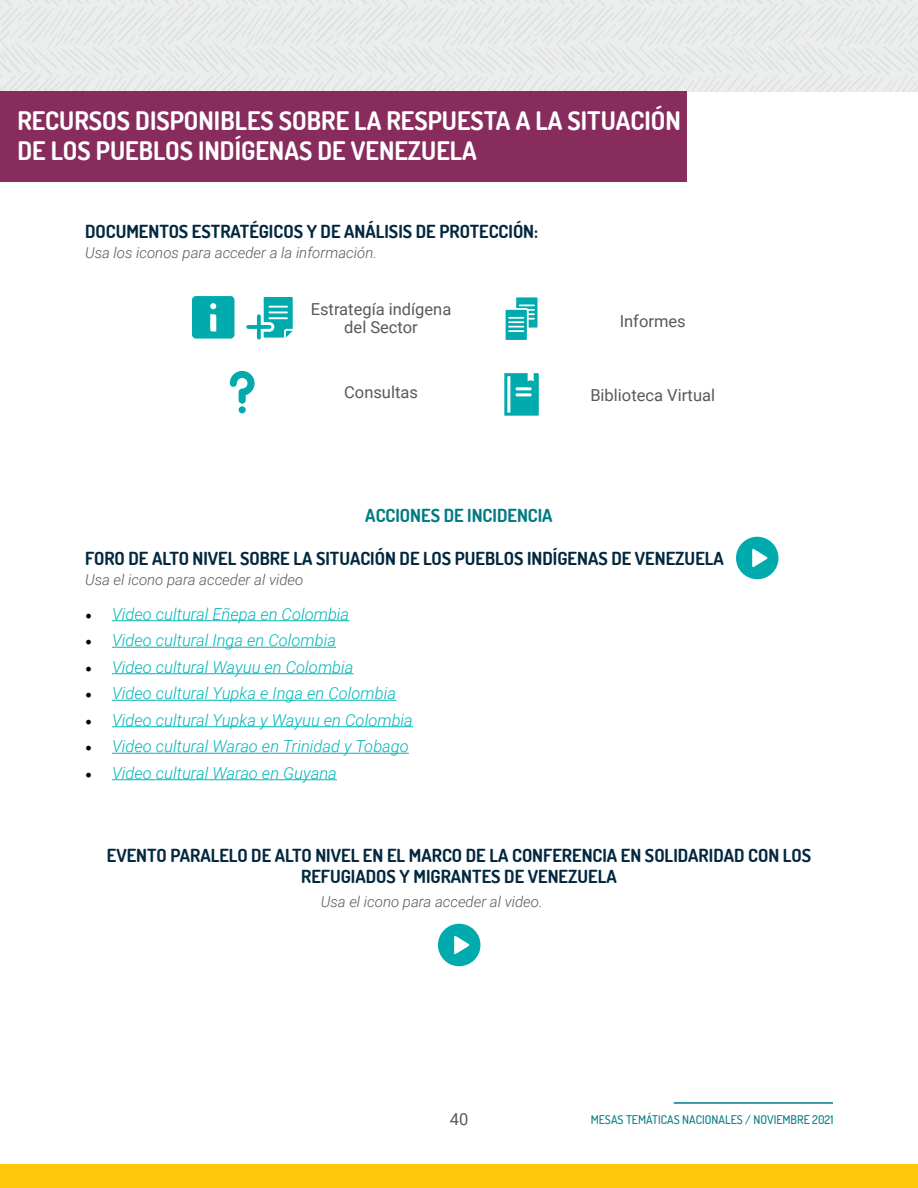
<style>
.page{position:relative;width:918px;height:1188px;background:#fff}
.page>*{position:absolute;margin:0;border:0;box-sizing:border-box;transform-origin:0 0}
.t1{font:700 25.5px/30.6px "Dosis";color:#fff}
.t2{font:700 18px/21.6px "Dosis";color:#02283f;text-align:center}
.t3{font:700 18px "Dosis";color:#007b83}
.t4{font:italic 300 16.5px "Roboto";color:#00b6ba}
.t5{font:16.5px/18px "Roboto";color:#58595b;text-align:center}
.t6{font:italic 300 15px "Roboto";color:#58595b}
.t7{font:500 12px "Dosis";color:#007b83}
.s1{font-family:"Minion Pro";font-weight:400;font-style:normal;font-size:18px;color:#000}
</style>
<div class="page">
<div style="left:0;top:0;width:918px;height:92px;background:#eceded"></div>
<hr style="left:674px;top:1102px;width:159px;height:2px;background:#007b83">
<div style="left:0;top:1165px;width:918px;height:23px;background:#ffc709"></div>
<div style="left:0;top:92px;width:686px;height:90px;background:#882c5e"></div>
<hr style="left:112px;top:620px;width:237px;height:1px;background:#00b6ba">
<hr style="left:112px;top:647px;width:224px;height:1px;background:#00b6ba">
<hr style="left:112px;top:673px;width:242px;height:1px;background:#00b6ba">
<hr style="left:112px;top:700px;width:284px;height:1px;background:#00b6ba">
<hr style="left:112px;top:726px;width:301px;height:1px;background:#00b6ba">
<hr style="left:112px;top:753px;width:297px;height:1px;background:#00b6ba">
<hr style="left:112px;top:779px;width:225px;height:1px;background:#00b6ba">
<svg style="left:192px;top:296px;width:43px;height:43px;background:#19b2b5"></svg>
<svg style="left:246px;top:297px;width:47px;height:43px"></svg>
<svg style="left:506px;top:297px;width:31px;height:43px"></svg>
<div style="left:239px;top:406px;width:7px;height:7px;background:#00aaad;border-radius:50%"></div>
<svg style="left:230px;top:371px;width:25px;height:33px"></svg>
<svg style="left:504px;top:373px;width:35px;height:43px;background:#31babc"></svg>
<svg style="left:438px;top:924px;width:42px;height:42px"></svg>
<svg style="left:736px;top:537px;width:43px;height:42px"></svg>
<h1 class="t1" style="left:17px;top:105px;width:665px">RECURSOS DISPONIBLES SOBRE LA RESPUESTA A LA SITUACIÓN<br>DE LOS PUEBLOS INDÍGENAS DE VENEZUELA</h1>
<p class="t2" style="left:85px;top:220px;width:455px">DOCUMENTOS ESTRATÉGICOS Y DE ANÁLISIS DE PROTECCIÓN:</p>
<p class="t6" style="left:85px;top:242px;width:293px">Usa los iconos para acceder a la información.</p>
<p class="t5" style="left:311px;top:300px;width:142px">Estrategía indígena del Sector</p>
<p class="t5" style="left:620px;top:311px;width:68px">Informes</p>
<p class="t5" style="left:344px;top:383px;width:75px">Consultas</p>
<p class="t5" style="left:590px;top:385px;width:126px">Biblioteca Virtual</p>
<p class="t3" style="left:365px;top:504px;width:189px">ACCIONES DE INCIDENCIA</p>
<p class="t2" style="left:85px;top:547px;width:640px">FORO DE ALTO NIVEL SOBRE LA SITUACIÓN DE LOS PUEBLOS INDÍGENAS DE VENEZUELA</p>
<p class="t6" style="left:85px;top:569px;width:220px">Usa el icono para acceder al video</p>
<p class="t4" style="left:85px;top:602px;width:266px"><span class="s1">•</span> Video cultural Eñepa en Colombia</p>
<p class="t4" style="left:85px;top:629px;width:253px"><span class="s1">•</span> Video cultural Inga en Colombia</p>
<p class="t4" style="left:85px;top:655px;width:270px"><span class="s1">•</span> Video cultural Wayuu en Colombia</p>
<p class="t4" style="left:85px;top:682px;width:313px"><span class="s1">•</span> Video cultural Yupka e Inga en Colombia</p>
<p class="t4" style="left:85px;top:708px;width:329px"><span class="s1">•</span> Video cultural Yupka y Wayuu en Colombia</p>
<p class="t4" style="left:85px;top:735px;width:325px"><span class="s1">•</span> Video cultural Warao en Trinidad y Tobago</p>
<p class="t4" style="left:85px;top:761px;width:253px"><span class="s1">•</span> Video cultural Warao en Guyana</p>
<p class="t2" style="left:107px;top:844px;width:706px">EVENTO PARALELO DE ALTO NIVEL EN EL MARCO DE LA CONFERENCIA EN SOLIDARIDAD CON LOS<br>REFUGIADOS Y MIGRANTES DE VENEZUELA</p>
<p class="t6" style="left:321px;top:891px;width:223px">Usa el icono para acceder al video.</p>
<p class="t5" style="left:450px;top:1109px;width:20px">40</p>
<p class="t7" style="left:591px;top:1112px;width:244px">MESAS TEMÁTICAS NACIONALES / NOVIEMBRE 2021</p>
</div>
